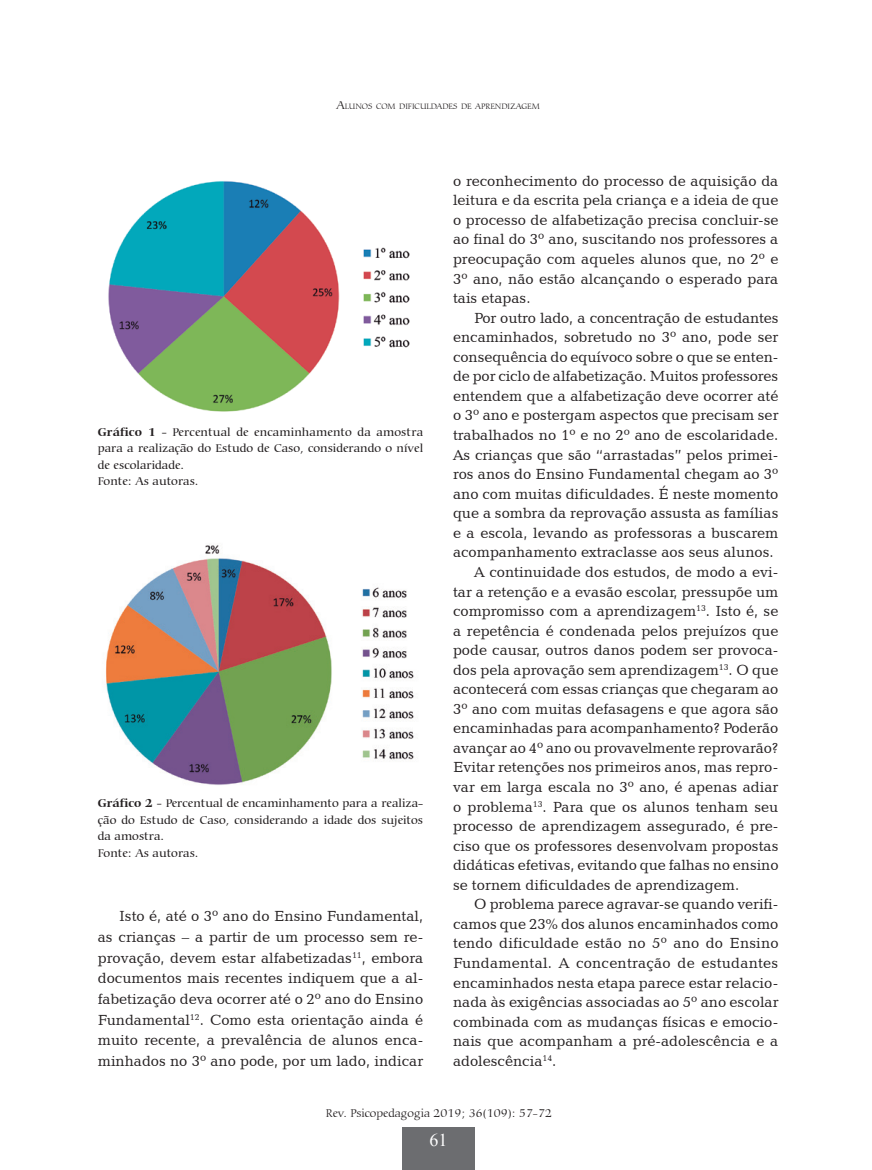
<style>
.page{position:relative;width:872px;height:1170px;background:#fff}
.page>*{position:absolute;margin:0;border:0;box-sizing:border-box;transform-origin:0 0}
.t1{font:18px "Times New Roman";color:#fff}
.t2{font:15px/20.5px "Candida BT";color:#231f20;text-align:justify}
.t3{font:500 12px/16.5px "Carmina BT";color:#231f20}
.t4{font:300 12px "Carmina BT";color:#231f20}
.t5{font:300 8.4px "Carmina BT";color:#231f20}
.s1{font-size:12px}
.s2{font-weight:700}
</style>
<div class="page">
<div style="left:402px;top:1126px;width:72px;height:43px;background:#6c6d70"></div>
<img style="left:108px;top:181px;width:302px;height:231px">
<img style="left:106px;top:545px;width:308px;height:240px">
<p class="t5" style="left:337px;top:101px;width:204px"><span class="s1">A</span>LUNOS COM DIFICULDADES DE APRENDIZAGEM</p>
<p class="t3" style="left:98px;top:423px;width:327px"><span class="s2">Gráfico 1 -</span> Percentual de encaminhamento da amostra para a realização do Estudo de Caso, considerando o nível de escolaridade.<br>Fonte: As autoras.</p>
<p class="t3" style="left:98px;top:795px;width:327px"><span class="s2">Gráfico 2 -</span> Percentual de encaminhamento para a realiza&shy;ção do Estudo de Caso, considerando a idade dos sujeitos da amostra.<br>Fonte: As autoras.</p>
<p class="t2" style="left:98px;top:905px;width:327px;text-indent:21px">Isto é, até o 3º ano do Ensino Fundamental, as crianças – a partir de um processo sem re&shy;provação, devem estar alfabetizadas<sup>11</sup>, embora documentos mais recentes indiquem que a al&shy;fabetização deva ocorrer até o 2º ano do Ensino Fundamental<sup>12</sup>. Como esta orientação ainda é muito recente, a prevalência de alunos enca&shy;minhados no 3º ano pode, por um lado, indicar</p>
<p class="t2" style="left:453px;top:170px;width:327px;line-height:19.5px">o reconhecimento do processo de aquisição da leitura e da escrita pela criança e a ideia de que o processo de alfabetização precisa concluir-se ao final do 3º ano, suscitando nos professores a preocupação com aqueles alunos que, no 2º e 3º ano, não estão alcançando o esperado para tais etapas.</p>
<p class="t2" style="left:474px;top:307px;width:306px">Por outro lado, a concentração de estudantes</p>
<p class="t2" style="left:453px;top:326px;width:327px">encaminhados, sobretudo no 3º ano, pode ser</p>
<p class="t2" style="left:453px;top:346px;width:327px">consequência do equívoco sobre o que se enten-</p>
<p class="t2" style="left:453px;top:365px;width:327px">de por ciclo de alfabetização. Muitos professores</p>
<p class="t2" style="left:453px;top:385px;width:327px">entendem que a alfabetização deve ocorrer até</p>
<p class="t2" style="left:453px;top:405px;width:327px">o 3º ano e postergam aspectos que precisam ser</p>
<p class="t2" style="left:453px;top:424px;width:327px">trabalhados no 1º e no 2º ano de escolaridade.</p>
<p class="t2" style="left:453px;top:444px;width:327px">As crianças que são “arrastadas” pelos primei-</p>
<p class="t2" style="left:453px;top:463px;width:327px">ros anos do Ensino Fundamental chegam ao 3º</p>
<p class="t2" style="left:453px;top:483px;width:327px">ano com muitas dificuldades. É neste momento</p>
<p class="t2" style="left:453px;top:502px;width:327px">que a sombra da reprovação assusta as famílias</p>
<p class="t2" style="left:453px;top:522px;width:327px">e a escola, levando as professoras a buscarem</p>
<p class="t2" style="left:453px;top:541px;width:322px">acompanhamento extraclasse aos seus alunos.</p>
<p class="t2" style="left:474px;top:561px;width:306px">A continuidade dos estudos, de modo a evi-</p>
<p class="t2" style="left:453px;top:580px;width:327px">tar a retenção e a evasão escolar, pressupõe um</p>
<p class="t2" style="left:453px;top:600px;width:327px">compromisso com a aprendizagem<sup>13</sup>. Isto é, se</p>
<p class="t2" style="left:453px;top:619px;width:327px">a repetência é condenada pelos prejuízos que</p>
<p class="t2" style="left:453px;top:639px;width:327px">pode causar, outros danos podem ser provoca-</p>
<p class="t2" style="left:453px;top:659px;width:327px">dos pela aprovação sem aprendizagem<sup>13</sup>. O que</p>
<p class="t2" style="left:453px;top:678px;width:327px">acontecerá com essas crianças que chegaram ao</p>
<p class="t2" style="left:453px;top:698px;width:327px">3º ano com muitas defasagens e que agora são</p>
<p class="t2" style="left:453px;top:717px;width:327px">encaminhadas para acompanhamento? Poderão</p>
<p class="t2" style="left:453px;top:737px;width:327px">avançar ao 4º ano ou provavelmente reprovarão?</p>
<p class="t2" style="left:453px;top:756px;width:327px">Evitar retenções nos primeiros anos, mas repro-</p>
<p class="t2" style="left:453px;top:776px;width:327px">var em larga escala no 3º ano, é apenas adiar</p>
<p class="t2" style="left:453px;top:795px;width:327px">o problema<sup>13</sup>. Para que os alunos tenham seu</p>
<p class="t2" style="left:453px;top:815px;width:327px">processo de aprendizagem assegurado, é pre-</p>
<p class="t2" style="left:453px;top:834px;width:327px">ciso que os professores desenvolvam propostas</p>
<p class="t2" style="left:453px;top:854px;width:327px">didáticas efetivas, evitando que falhas no ensino</p>
<p class="t2" style="left:453px;top:874px;width:288px">se tornem dificuldades de aprendizagem.</p>
<p class="t2" style="left:474px;top:893px;width:306px">O problema parece agravar-se quando verifi-</p>
<p class="t2" style="left:453px;top:913px;width:327px">camos que 23% dos alunos encaminhados como</p>
<p class="t2" style="left:453px;top:932px;width:327px">tendo dificuldade estão no 5º ano do Ensino</p>
<p class="t2" style="left:453px;top:952px;width:327px">Fundamental. A concentração de estudantes</p>
<p class="t2" style="left:453px;top:971px;width:327px">encaminhados nesta etapa parece estar relacio-</p>
<p class="t2" style="left:453px;top:991px;width:327px">nada às exigências associadas ao 5º ano escolar</p>
<p class="t2" style="left:453px;top:1010px;width:327px">combinada com as mudanças físicas e emocio-</p>
<p class="t2" style="left:453px;top:1030px;width:327px">nais que acompanham a pré-adolescência e a</p>
<p class="t2" style="left:453px;top:1049px;width:105px">adolescência<sup>14</sup>.</p>
<p class="t4" style="left:326px;top:1106px;width:227px">Rev. Psicopedagogia 2019; 36(109): 57-72</p>
<p class="t1" style="left:429px;top:1127px;width:19px">61</p>
</div>
